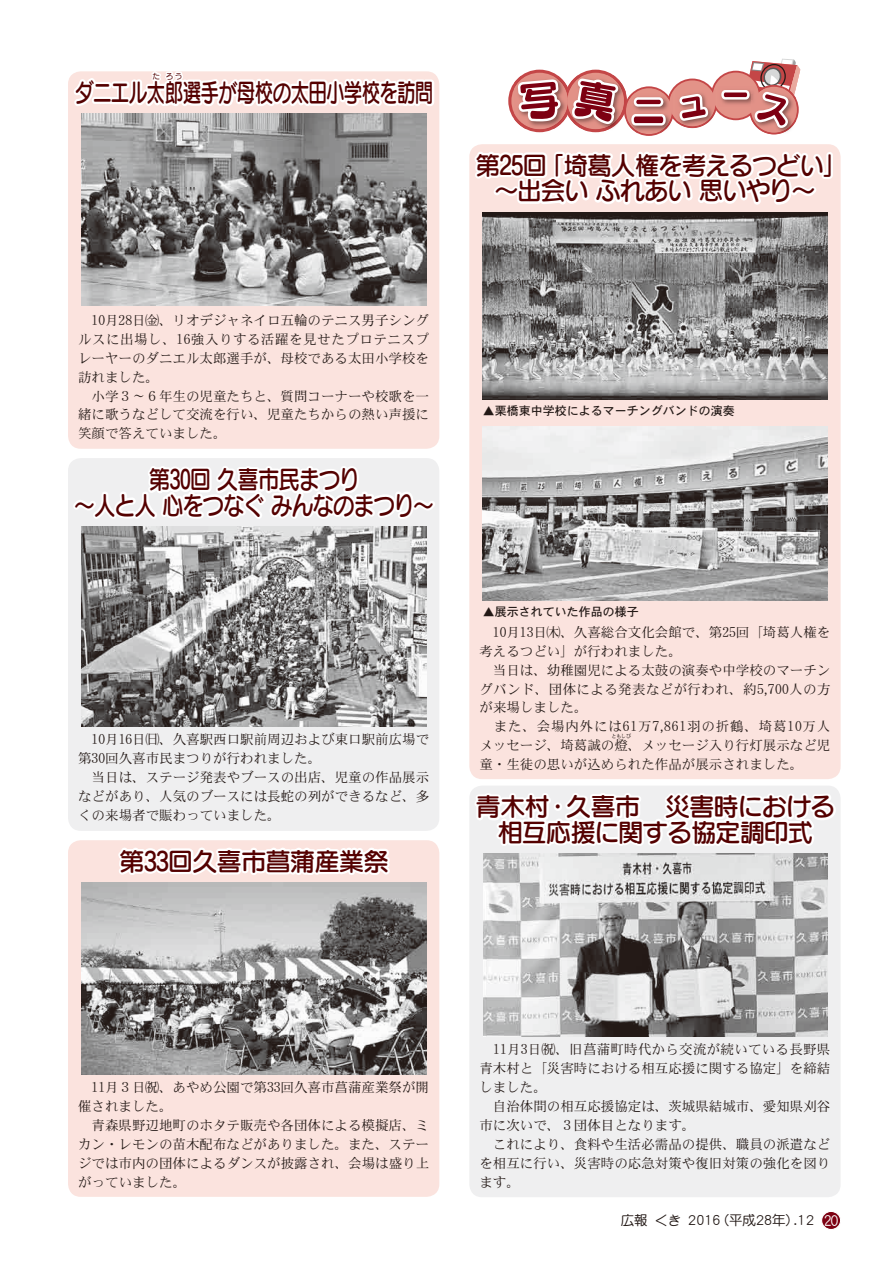
<style>
.page{position:relative;width:893px;height:1263px;background:#fff}
.page>*{position:absolute;margin:0;border:0;box-sizing:border-box;transform-origin:0 0}
.t1{font:25.5px/25.5px "Seurat Pro DB";letter-spacing:-.04em;color:#540000}
.t2{font:25.5px/25.5px "Seurat Pro DB";letter-spacing:-.04em;color:#540000;text-align:center;scale:.84 1}
.t3{font:25.5px "Seurat Pro DB";letter-spacing:-.04em;color:#540000;scale:.73 1}
.t4{font:15px "DFPHS Gothic CID W3";color:#fff;scale:.9 1}
.t5{font:13.5px/18.9px "DFHS Mincho R Pro 5 W3";color:#231916;text-align:justify}
.t6{font:500 13.5px "DFP Maru Gothic CID";color:#231916}
.t7{font:12px "DFPHS Gothic CID W5";color:#231916}
.t8{font:7.5px "Seurat Pro DB";color:#540000}
.t9{font:5.4px "DFHS Mincho R Pro 5 W3";color:#231916;scale:.9 1}
.s1{font-family:"Century Oldstyle"}
</style>
<div class="page">
<div style="left:469px;top:785px;width:372px;height:412px;background:#efeff0;border-radius:13px"></div>
<div style="left:68px;top:71px;width:371px;height:378px;background:#fbe3de;border-radius:13px"></div>
<div style="left:68px;top:840px;width:371px;height:357px;background:#fbe3de;border-radius:13px"></div>
<div style="left:68px;top:458px;width:371px;height:373px;background:#efeff0;border-radius:13px"></div>
<div style="left:469px;top:144px;width:372px;height:635px;background:#fbe3de;border-radius:13px"></div>
<img style="left:82px;top:149px;width:344px;height:125px">
<img style="left:82px;top:883px;width:344px;height:191px">
<img style="left:82px;top:705px;width:344px;height:21px">
<img style="left:483px;top:255px;width:344px;height:144px">
<img style="left:483px;top:426px;width:344px;height:175px">
<svg style="left:474px;top:777px;width:364px;height:260px"></svg>
<svg style="left:73px;top:71px;width:363px;height:78px"></svg>
<svg style="left:114px;top:847px;width:279px;height:98px;background:#cfcccc"></svg>
<svg style="left:73px;top:274px;width:364px;height:431px"></svg>
<svg style="left:470px;top:58px;width:363px;height:197px"></svg>
<div style="left:822px;top:1211px;width:19px;height:18px;background:#7d0012;border-radius:50%"></div>
<div style="left:821px;top:1211px;width:20px;height:19px;border:1px solid #fff;border-radius:50%"></div>
<p class="t8" style="left:153px;top:71px;width:9px">た</p>
<p class="t8" style="left:166px;top:71px;width:18px">ろう</p>
<h1 class="t3" style="left:75px;top:76px;width:493px">ダニエル太郎選手が母校の太田小学校を訪問</h1>
<h1 class="t1" style="left:540px;top:152px;width:308px">「埼葛人権を考えるつどい「</h1>
<h1 class="t1" style="left:494px;top:152px;width:323px;text-indent:-19px">第25回<br>～出会いふれあい思いやり~</h1>
<p class="t5" style="left:78px;top:311px;width:353px;text-indent:14px">10月28日㈮、リオデジャネイロ五輪のテニス男子シングルスに出場し、16強入りする活躍を見せたプロテニスプレーヤーのダニエル太郎選手が、母校である太田小学校を訪れました。</p>
<p class="t5" style="left:78px;top:386px;width:352px;text-indent:14px">小学３～６年生の児童たちと、質問コーナーや校歌を一緒に歌うなどして交流を行い、児童たちからの熱い声援に笑顔で答えていました。</p>
<h1 class="t2" style="left:74px;top:466px;width:431px">第30回久喜市民まつり<br>～人と人心をつなぐみんなのまつり~</h1>
<p class="t5" style="left:78px;top:730px;width:353px;text-indent:14px">10月16日㈰、久喜駅西口駅前周辺および東口駅前広場で第30回久喜市民まつりが行われました。</p>
<p class="t5" style="left:78px;top:768px;width:353px;text-indent:14px">当日は、ステージ発表やブースの出店、児童の作品展示などがあり、人気のブースには長蛇の列ができるなど、多くの来場者で賑わっていました。</p>
<h1 class="t1" style="left:119px;top:848px;width:271px">第33回久喜市菖蒲産業祭</h1>
<p class="t7" style="left:483px;top:404px;width:253px">▲栗橋東中学校によるマーチングバンドの演奏</p>
<p class="t7" style="left:483px;top:605px;width:157px">▲展示されていた作品の様子</p>
<p class="t5" style="left:479px;top:623px;width:352px;text-indent:14px">10月13日㈭、久喜総合文化会館で、第25回「埼葛人権を考えるつどい」が行われました。</p>
<p class="t5" style="left:479px;top:661px;width:353px;text-indent:14px">当日は、幼稚園児による太鼓の演奏や中学校のマーチングバンド、団体による発表などが行われ、約5<span class="s1">,</span>700人の方が来場しました。</p>
<p class="t5" style="left:479px;top:717px;width:353px;text-align:right">また、会場内外には61万7<span class="s1">,</span>861羽の折鶴、埼葛10万人メッセージ、埼葛誠の燈、メッセージ入り行灯展示など児</p>
<p class="t9" style="left:611px;top:732px;width:23px">ともしび</p>
<p class="t5" style="left:479px;top:754px;width:325px">童・生徒の思いが込められた作品が展示されました。</p>
<h1 class="t1" style="left:497px;top:793px;width:318px;text-indent:-22px">青木村<br>相互応援に関する協定調印式</h1>
<h1 class="t1" style="left:566px;top:793px;width:271px">久喜市　災害時における</h1>
<h1 class="t1" style="left:545px;top:793px;width:27px">・</h1>
<p class="t5" style="left:78px;top:1078px;width:352px;text-indent:14px">11月３日㈷、あやめ公園で第33回久喜市菖蒲産業祭が開催されました。</p>
<p class="t5" style="left:78px;top:1115px;width:353px;text-indent:14px">青森県野辺地町のホタテ販売や各団体による模擬店、ミカン・レモンの苗木配布などがありました。また、ステージでは市内の団体によるダンスが披露され、会場は盛り上がっていました。</p>
<p class="t5" style="left:479px;top:1040px;width:352px;text-indent:14px">11月3日㈷、旧菖蒲町時代から交流が続いている長野県青木村と「災害時における相互応援に関する協定」を締結しました。</p>
<p class="t5" style="left:479px;top:1097px;width:352px;text-indent:14px">自治体間の相互応援協定は、茨城県結城市、愛知県刈谷市に次いで、３団体目となります。</p>
<p class="t5" style="left:479px;top:1135px;width:352px;text-indent:14px">これにより、食料や生活必需品の提供、職員の派遣などを相互に行い、災害時の応急対策や復旧対策の強化を図ります。</p>
<p class="t6" style="left:621px;top:1213px;width:28px">広報</p>
<p class="t6" style="left:654px;top:1213px;width:28px">くき</p>
<p class="t6" style="left:716px;top:1213px;width:85px">（平成28年(</p>
<p class="t6" style="left:688px;top:1213px;width:34px">2016</p>
<p class="t6" style="left:794px;top:1213px;width:22px">.12</p>
<p class="t4" style="left:824px;top:1212px;width:17px">20</p>
</div>
